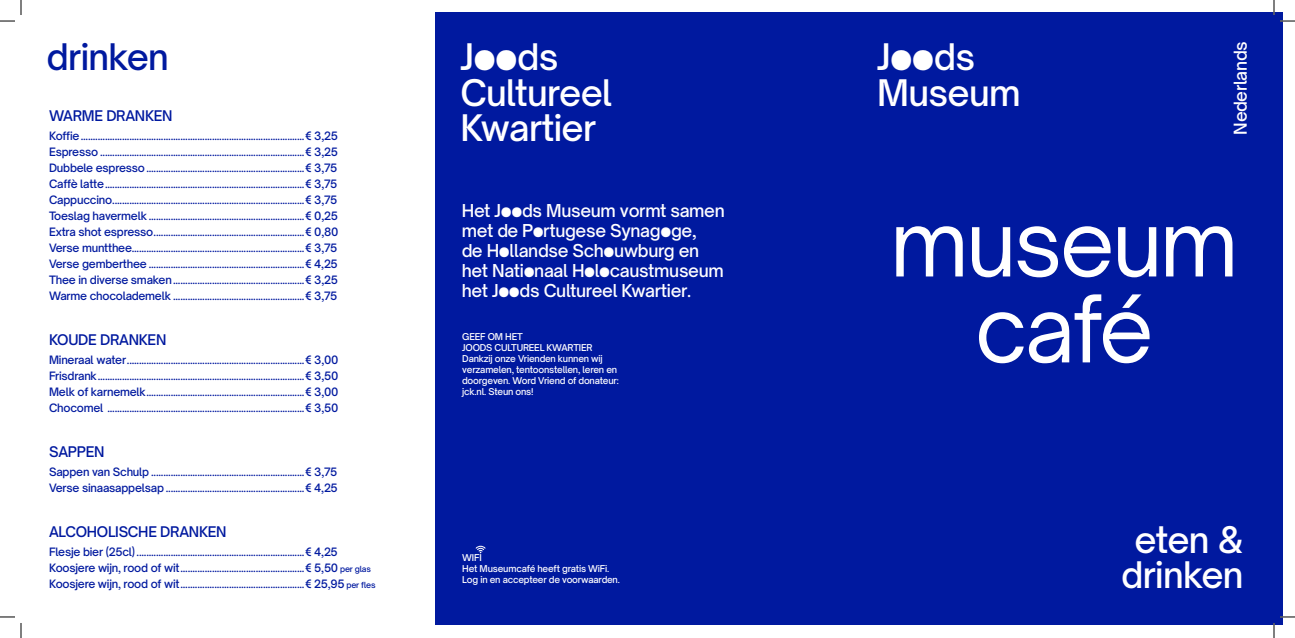
<style>
.page{position:relative;width:1295px;height:638px;background:#fff}
.page>*{position:absolute;margin:0;border:0;box-sizing:border-box;transform-origin:0 0}
.t1{font:89px/85.8px "alefbeet open regular 2";letter-spacing:-.03em;color:#fff;text-align:center}
.t2{font:35px/35px "alefbeet open medium 2";letter-spacing:-.02em;color:#fff}
.t3{font:35px "alefbeet open medium 2";letter-spacing:-.02em;color:#00199f}
.t4{font:17px/20px "alefbeet open medium 2";letter-spacing:-.02em;color:#fff}
.t5{font:500 14px "Criativa Sans";letter-spacing:-.02em;color:#00199f}
.t6{font:500 11px/16px "Criativa Sans";letter-spacing:-.02em;color:#00199f;text-align:justify}
.t7{font:500 9px/11px "Criativa Sans";letter-spacing:-.02em;color:#fff}
.s1{font-size:8px}
</style>
<div class="page">
<div style="left:435px;top:12px;width:847px;height:613px;background:#00199f"></div>
<svg style="left:475px;top:545px;width:11px;height:8px"></svg>
<svg style="left:0;top:0;width:22px;height:22px"></svg>
<svg style="left:0;top:616px;width:22px;height:21px"></svg>
<svg style="left:1273px;top:0;width:22px;height:22px"></svg>
<svg style="left:1273px;top:616px;width:22px;height:21px"></svg>
<h2 class="t3" style="left:47px;top:34px;width:124px">drinken</h2>
<h2 class="t2" style="left:460px;top:39px;width:154px">Joods<br>Cultureel<br>Kwartier</h2>
<p class="t5" style="left:49px;top:106px;width:125px">WARME DRANKEN</p>
<p class="t6" style="left:49px;top:127px;width:291px">Koffie............................................................................................€ 3,25<br>Espresso ....................................................................................€ 3,25<br>Dubbele espresso.................................................................€ 3,75<br>Caffè latte..................................................................................€ 3,75<br>Cappuccino...............................................................................€ 3,75<br>Toeslag havermelk ................................................................€ 0,25<br>Extra shot espresso..............................................................€ 0,80<br>Verse muntthee.......................................................................€ 3,75<br>Verse gemberthee ................................................................€ 4,25<br>Thee in diverse smaken......................................................€ 3,25<br>Warme chocolademelk ......................................................€ 3,75</p>
<p class="t5" style="left:49px;top:330px;width:119px">KOUDE DRANKEN</p>
<p class="t6" style="left:49px;top:351px;width:291px">Mineraal water.........................................................................€ 3,00<br>Frisdrank.....................................................................................€ 3,50<br>Melk of karnemelk.................................................................€ 3,00<br>Chocomel .................................................................................€ 3,50</p>
<p class="t5" style="left:49px;top:442px;width:57px">SAPPEN</p>
<p class="t6" style="left:49px;top:463px;width:290px">Sappen van Schulp ...............................................................€ 3,75<br>Verse sinaasappelsap .........................................................€ 4,25</p>
<p class="t5" style="left:49px;top:522px;width:179px">ALCOHOLISCHE DRANKEN</p>
<p class="t6" style="left:49px;top:543px;width:328px;text-align:left">Flesje bier (25cl) .....................................................................€ 4,25<br>Koosjere wijn, rood of wit...................................................€ 5,50 <span class="s1">per glas<br></span>Koosjere wijn, rood of wit...................................................€ 25,95 <span class="s1">per fles</span></p>
<h3 class="t4" style="left:462px;top:200px;width:264px">Het Joods Museum vormt samen met de Portugese Synagoge,<br>de Hollandse Schouwburg en het Nationaal Holocaustmuseum het Joods Cultureel Kwartier.</h3>
<p class="t7" style="left:462px;top:331px;width:158px">GEEF OM HET<br>JOODS CULTUREEL KWARTIER<br>Dankzij onze Vrienden kunnen wij verzamelen, tentoonstellen, leren en doorgeven. Word Vriend of donateur: jck.nl. Steun ons!</p>
<p class="t7" style="left:462px;top:552px;width:159px">WIFI<br>Het Museumcafé heeft gratis WiFi.<br>Log in en accepteer de voorwaarden.</p>
<h2 class="t2" style="left:877px;top:39px;width:145px">Joods<br>Museum</h2>
<h3 class="t4" style="left:1230px;top:134px;width:95px;rotate:-90deg">Nederlands</h3>
<h1 class="t1" style="left:890px;top:198px;width:350px">museum café</h1>
<h2 class="t2" style="left:1121px;top:521px;width:124px;text-align:center">eten &amp; drinken</h2>
</div>
